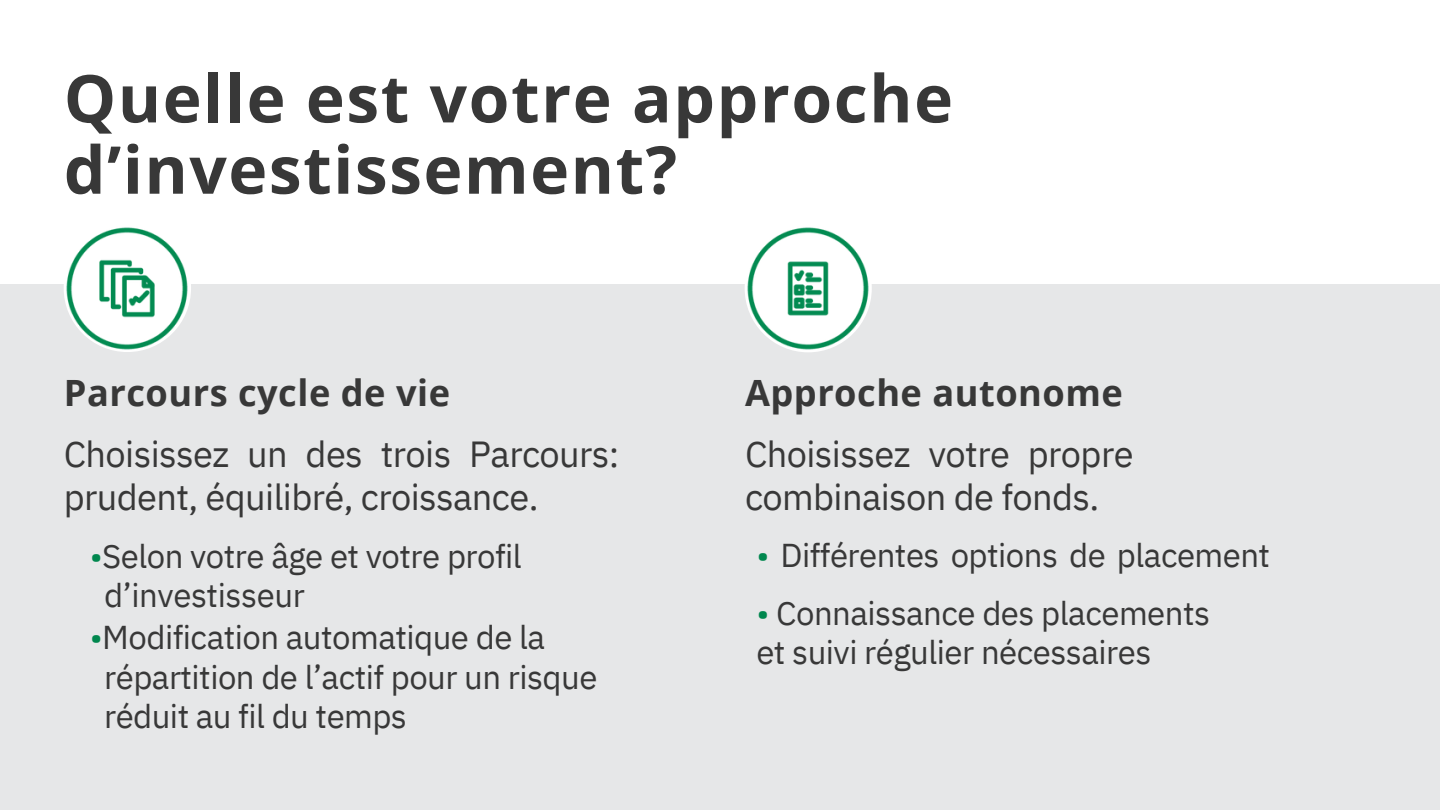
<style>
.page{position:relative;width:1440px;height:810px;background:#fff}
.page>*{position:absolute;margin:0;border:0;box-sizing:border-box;transform-origin:0 0}
.t1{font:700 66px "Open Sans";letter-spacing:.025em;color:#383838}
.t2{font:700 65.85px "Open Sans";letter-spacing:.025em;color:#383838}
.t3{font:36.15px/42.8px "IBM Plex Sans";letter-spacing:-.015em;color:#383838}
.t4{font:700 36.15px "Open Sans";letter-spacing:.015em;color:#383838}
.t5{font:33px "IBM Plex Sans";letter-spacing:-.015em;color:#383838}
.s1{color:#00874e}
</style>
<div class="page">
<div style="left:0;top:284px;width:1440px;height:526px;background:#e6e7e8"></div>
<img style="left:64px;top:224px;width:127px;height:128px;border-radius:64px">
<img style="left:745px;top:224px;width:127px;height:128px;border-radius:64px">
<p class="t2" style="left:64px;top:52px;width:891px">Quelle est votre approche</p>
<p class="t1" style="left:64px;top:123px;width:615px">d’investissement?</p>
<p class="t4" style="left:64px;top:367px;width:388px">Parcours cycle de vie</p>
<p class="t4" style="left:745px;top:367px;width:379px">Approche autonome</p>
<p class="t3" style="left:64px;top:433px;width:557px">Choisissez un des trois Parcours: prudent, équilibré, croissance.</p>
<p class="t3" style="left:745px;top:433px;width:390px">Choisissez votre propre combinaison de fonds.</p>
<p class="t5" style="left:90px;top:534px;width:434px"><span class="s1">•</span>Selon votre âge et votre profil</p>
<p class="t5" style="left:756px;top:534px;width:515px"><span class="s1">•</span> Différentes options de placement</p>
<p class="t5" style="left:756px;top:591px;width:455px"><span class="s1">•</span> Connaissance des placements</p>
<p class="t5" style="left:756px;top:630px;width:397px">et suivi régulier nécessaires</p>
<p class="t5" style="left:104px;top:573px;width:202px">d’investisseur</p>
<p class="t5" style="left:90px;top:615px;width:457px"><span class="s1">•</span>Modification automatique de la</p>
<p class="t5" style="left:104px;top:655px;width:495px">répartition de l’actif pour un risque</p>
<p class="t5" style="left:104px;top:694px;width:304px">réduit au fil du temps</p>
</div>
